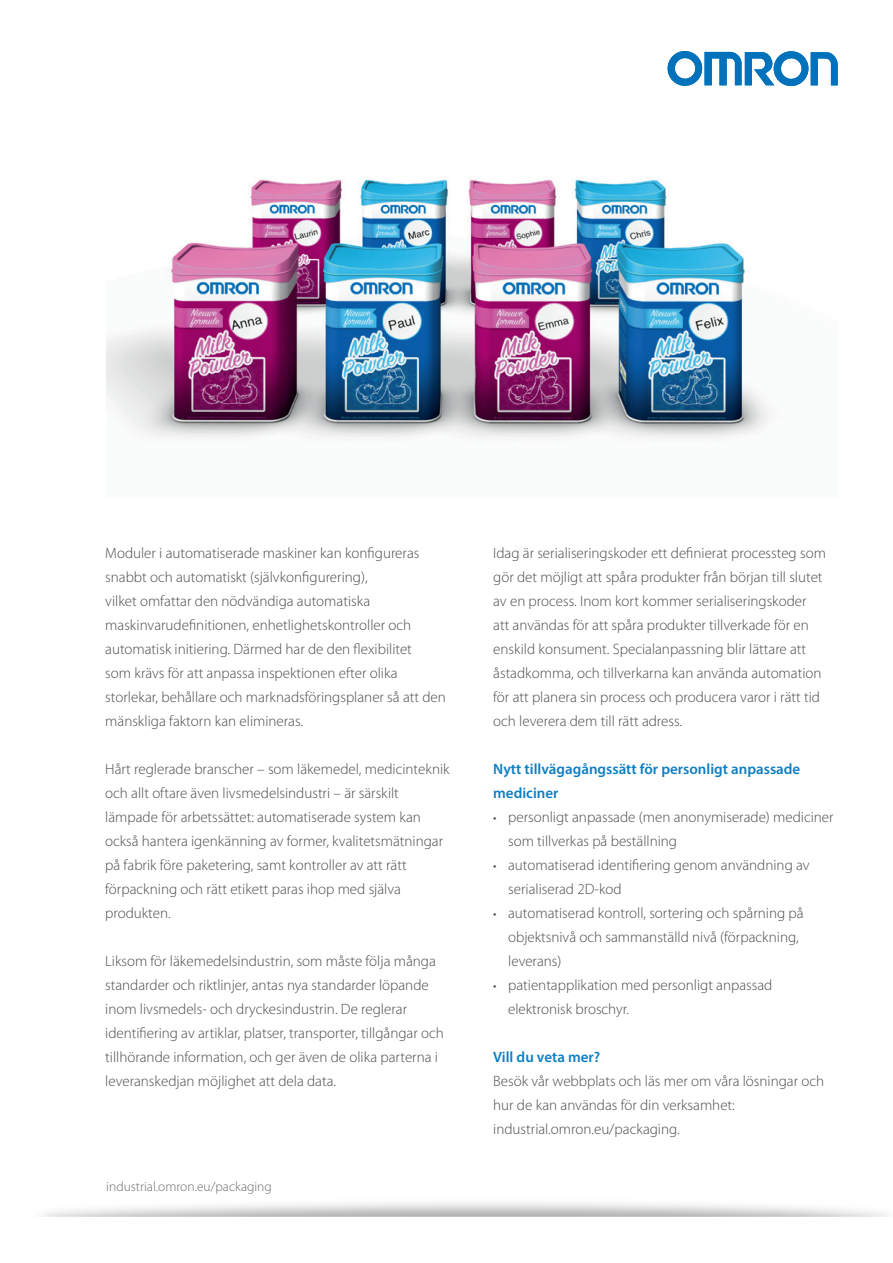
<style>
.page{position:relative;width:893px;height:1263px;background:#fff}
.page>*{position:absolute;margin:0;border:0;box-sizing:border-box;transform-origin:0 0}
.t1{font:300 15px/24px "Myriad Pro";color:#4b4c4d}
.t2{font:600 15px/24px "Myriad Pro";color:#0d7ec3}
.t3{font:300 13.5px "Myriad Pro";color:#6c6d70}
.s1{font-size:13.5px}
</style>
<div class="page">
<svg style="left:668px;top:51px;width:170px;height:35px"></svg>
<img style="left:106px;top:176px;width:664px;height:262px">
<p class="t1" style="left:105px;top:541px;width:342px">Moduler i automatiserade maskiner kan konfigureras snabbt och automatiskt (självkonfigurering),<br>vilket omfattar den nödvändiga automatiska maskinvarudefinitionen, enhetlighetskontroller och automatisk initiering. Därmed har de den flexibilitet<br>som krävs för att anpassa inspektionen efter olika storlekar, behållare och marknadsföringsplaner så att den mänskliga faktorn kan elimineras.</p>
<p class="t1" style="left:105px;top:757px;width:346px">Hårt reglerade branscher – som läkemedel, medicinteknik och allt oftare även livsmedelsindustri – är särskilt lämpade för arbetssättet: automatiserade system kan också hantera igenkänning av former, kvalitetsmätningar på fabrik före paketering, samt kontroller av att rätt förpackning och rätt etikett paras ihop med själva produkten.</p>
<p class="t1" style="left:105px;top:949px;width:340px">Liksom för läkemedelsindustrin, som måste följa många standarder och riktlinjer, antas nya standarder löpande inom livsmedels- och dryckesindustrin. De reglerar identifiering av artiklar, platser, transporter, tillgångar och tillhörande information, och ger även de olika parterna i leveranskedjan möjlighet att dela data.</p>
<p class="t3" style="left:106px;top:1179px;width:167px">industrial.omron.eu/packaging</p>
<p class="t1" style="left:493px;top:541px;width:334px">Idag är serialiseringskoder ett definierat processteg som gör det möjligt att spåra produkter från början till slutet av en process. Inom kort kommer serialiseringskoder att användas för att spåra produkter tillverkade för en enskild konsument. Specialanpassning blir lättare att åstadkomma, och tillverkarna kan använda automation för att planera sin process och producera varor i rätt tid och leverera dem till rätt adress.</p>
<p class="t2" style="left:493px;top:757px;width:309px">Nytt tillvägagångssätt för personligt anpassade mediciner</p>
<p class="t1" style="left:508px;top:805px;width:327px;text-indent:-15px"><span class="s1">•</span> personligt anpassade (men anonymiserade) mediciner som tillverkas på beställning</p>
<p class="t1" style="left:508px;top:853px;width:303px;text-indent:-15px"><span class="s1">•</span> automatiserad identifiering genom användning av serialiserad 2D-kod</p>
<p class="t1" style="left:508px;top:901px;width:297px;text-indent:-15px"><span class="s1">•</span> automatiserad kontroll, sortering och spårning på objektsnivå och sammanställd nivå (förpackning, leverans)</p>
<p class="t1" style="left:508px;top:973px;width:266px;text-indent:-15px"><span class="s1">•</span> patientapplikation med personligt anpassad elektronisk broschyr.</p>
<p class="t2" style="left:493px;top:1045px;width:109px">Vill du veta mer?</p>
<p class="t1" style="left:493px;top:1069px;width:332px">Besök vår webbplats och läs mer om våra lösningar och hur de kan användas för din verksamhet: industrial.omron.eu/packaging.</p>
</div>
